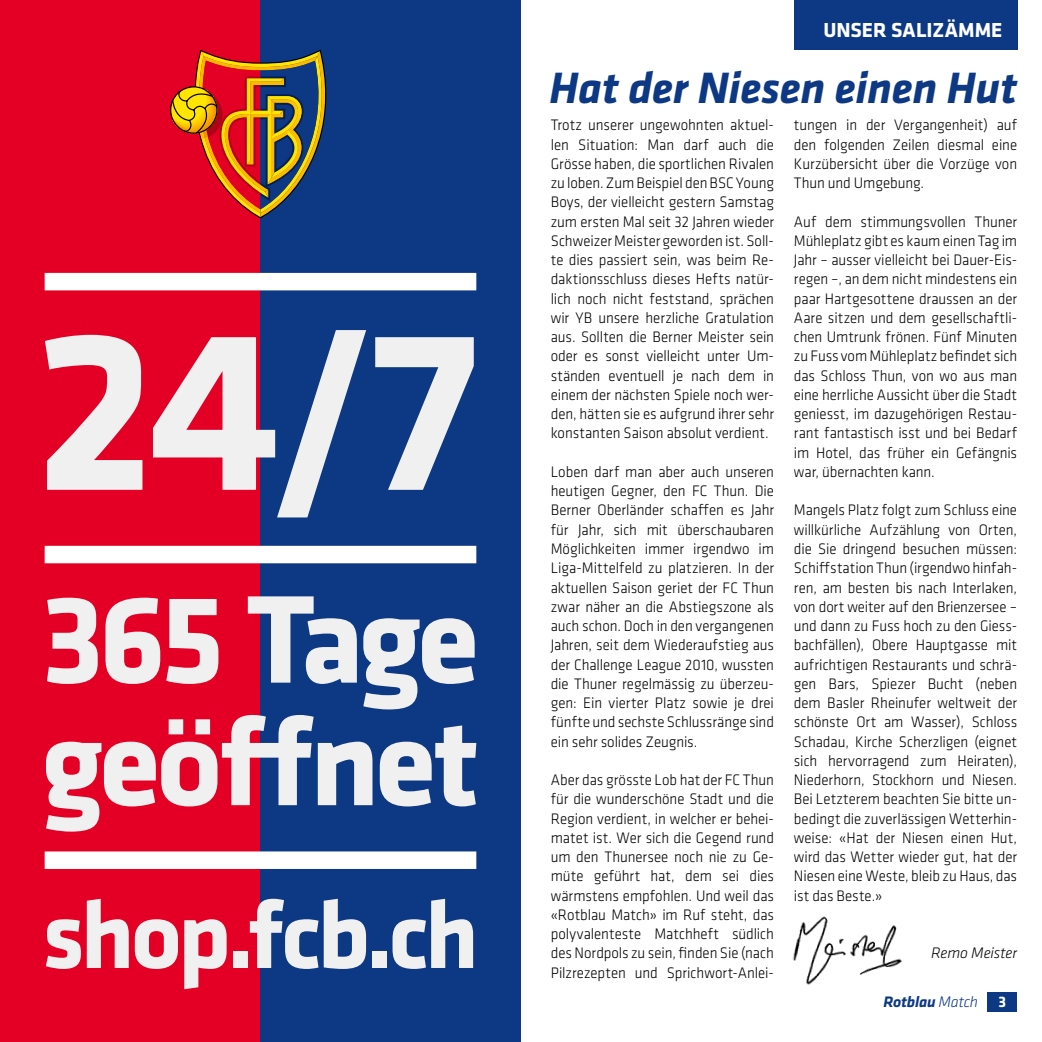
<style>
.page{position:relative;width:1042px;height:1042px;background:#fff}
.page>*{position:absolute;margin:0;border:0;box-sizing:border-box;transform-origin:0 0}
.t1{font:700 236.25px "Klavika";color:#f0f0f0}
.t2{font:700 129.5px "Klavika";letter-spacing:-.04em;color:#f0f0f0}
.t3{font:700 127.75px "Klavika";letter-spacing:-.035em;color:#f0f0f0}
.t4{font:700 98px "Klavika";letter-spacing:-.04em;color:#f0f0f0}
.t5{font:italic 700 45.5px "Klavika";letter-spacing:-.01em;color:#0d3884}
.t6{font:700 21px "Klavika";letter-spacing:-.005em;color:#fff}
.t7{font:300 15.75px/19.2px "Klavika";letter-spacing:-.005em;color:#000;text-align:justify;scale:.95 1}
.t8{font:italic 700 15.75px "Klavika";letter-spacing:-.015em;color:#0d3884}
.t9{font:italic 300 15.75px "Klavika";letter-spacing:-.01em;color:#000}
.t10{font:700 15.75px "Klavika";color:#fff}
.s1{font-weight:300}
</style>
<div class="page">
<div style="left:987px;top:992px;width:30px;height:20px;background:#0d3884"></div>
<div style="left:794px;top:0;width:223px;height:50px;background:#0d3884"></div>
<img style="left:792px;top:916px;width:110px;height:69px">
<div style="left:0;top:0;width:260px;height:1042px;background:#e40024"></div>
<div style="left:260px;top:0;width:261px;height:1042px;background:#0d3884"></div>
<svg style="left:171px;top:50px;width:155px;height:168px"></svg>
<div style="left:45px;top:273px;width:431px;height:17px;background:#fff"></div>
<div style="left:45px;top:546px;width:431px;height:17px;background:#fff"></div>
<div style="left:45px;top:851px;width:431px;height:18px;background:#fff"></div>
<h1 class="t1" style="left:35px;top:240px;width:444px">24/7</h1>
<h2 class="t2" style="left:41px;top:546px;width:440px">365 Tage</h2>
<h3 class="t3" style="left:42px;top:670px;width:439px">geöffnet</h3>
<h3 class="t4" style="left:42px;top:864px;width:438px">shop.fcb.ch</h3>
<h3 class="t6" style="left:823px;top:15px;width:180px">UNSER SALIZÄMME</h3>
<h3 class="t5" style="left:549px;top:55px;width:469px">Hat der Niesen einen Hut</h3>
<p class="t7" style="left:551px;top:115px;width:236px">Trotz unserer ungewohnten aktuel&shy;len Situation: Man darf auch die Grösse haben, die sportlichen Rivalen zu loben. Zum Beispiel den BSC Young Boys, der vielleicht gestern Samstag zum ersten Mal seit 32 Jahren wieder Schweizer Meister geworden ist. Soll&shy;te dies passiert sein, was beim Re&shy;daktionsschluss dieses Hefts natür&shy;lich noch nicht feststand, sprächen wir YB unsere herzliche Gratulation aus. Sollten die Berner Meister sein oder es sonst vielleicht unter Um&shy;ständen eventuell je nach dem in einem der nächsten Spiele noch wer&shy;den, hätten sie es aufgrund ihrer sehr konstanten Saison absolut verdient.</p>
<p class="t7" style="left:551px;top:462px;width:237px">Loben darf man aber auch unseren heutigen Gegner, den FC Thun. Die Berner Oberländer schaffen es Jahr für Jahr, sich mit überschaubaren Möglichkeiten immer irgendwo im Liga-Mittelfeld zu platzieren. In der aktuellen Saison geriet der FC Thun zwar näher an die Abstiegszone als auch schon. Doch in den vergangenen Jahren, seit dem Wiederaufstieg aus der Challenge League 2010, wussten die Thuner regelmässig zu überzeu&shy;gen: Ein vierter Platz sowie je drei fünfte und sechste Schlussränge sind ein sehr solides Zeugnis.</p>
<p class="t7" style="left:551px;top:770px;width:236px;text-align:left">Aber das grösste Lob hat der FC Thun für die wunderschöne Stadt und die Region verdient, in welcher er behei&shy;matet ist. Wer sich die Gegend rund um den Thunersee noch nie zu Ge&shy;müte geführt hat, dem sei dies wärmstens empfohlen. Und weil das «Rotblau Match» im Ruf steht, das polyvalenteste Matchheft südlich des Nordpols zu sein, finden Sie (nach Pilzrezepten und Sprichwort-Anlei-</p>
<p class="t7" style="left:794px;top:115px;width:236px">tungen in der Vergangenheit) auf den folgenden Zeilen diesmal eine Kurzübersicht über die Vorzüge von Thun und Umgebung.</p>
<p class="t7" style="left:794px;top:212px;width:236px">Auf dem stimmungsvollen Thuner Mühleplatz gibt es kaum einen Tag im Jahr – ausser vielleicht bei Dauer-Eis&shy;regen –, an dem nicht mindestens ein paar Hartgesottene draussen an der Aare sitzen und dem gesellschaftli&shy;chen Umtrunk frönen. Fünf Minuten zu Fuss vom Mühleplatz befindet sich das Schloss Thun, von wo aus man eine herrliche Aussicht über die Stadt geniesst, im dazugehörigen Restau&shy;rant fantastisch isst und bei Bedarf im Hotel, das früher ein Gefängnis war, übernachten kann.</p>
<p class="t7" style="left:794px;top:500px;width:236px">Mangels Platz folgt zum Schluss eine willkürliche Aufzählung von Orten, die Sie dringend besuchen müssen:<br>Schiffstation Thun (irgendwo hinfah&shy;ren, am besten bis nach Interlaken, von dort weiter auf den Brienzersee – und dann zu Fuss hoch zu den Giess&shy;bachfällen), Obere Hauptgasse mit aufrichtigen Restaurants und schrä&shy;gen Bars, Spiezer Bucht (neben dem Basler Rheinufer weltweit der schönste Ort am Wasser), Schloss Schadau, Kirche Scherzligen (eignet sich hervorragend zum Heiraten), Niederhorn, Stockhorn und Niesen.<br>Bei Letzterem beachten Sie bitte un&shy;bedingt die zuverlässigen Wetterhin&shy;weise: «Hat der Niesen einen Hut, wird das Wetter wieder gut, hat der Niesen eine Weste, bleib zu Haus, das ist das Beste.»</p>
<p class="t9" style="left:931px;top:943px;width:88px">Remo Meister</p>
<p class="t8" style="left:883px;top:990px;width:96px">Rotblau <span class="s1">Match</span></p>
<p class="t10" style="left:998px;top:990px;width:9px">3</p>
</div>
